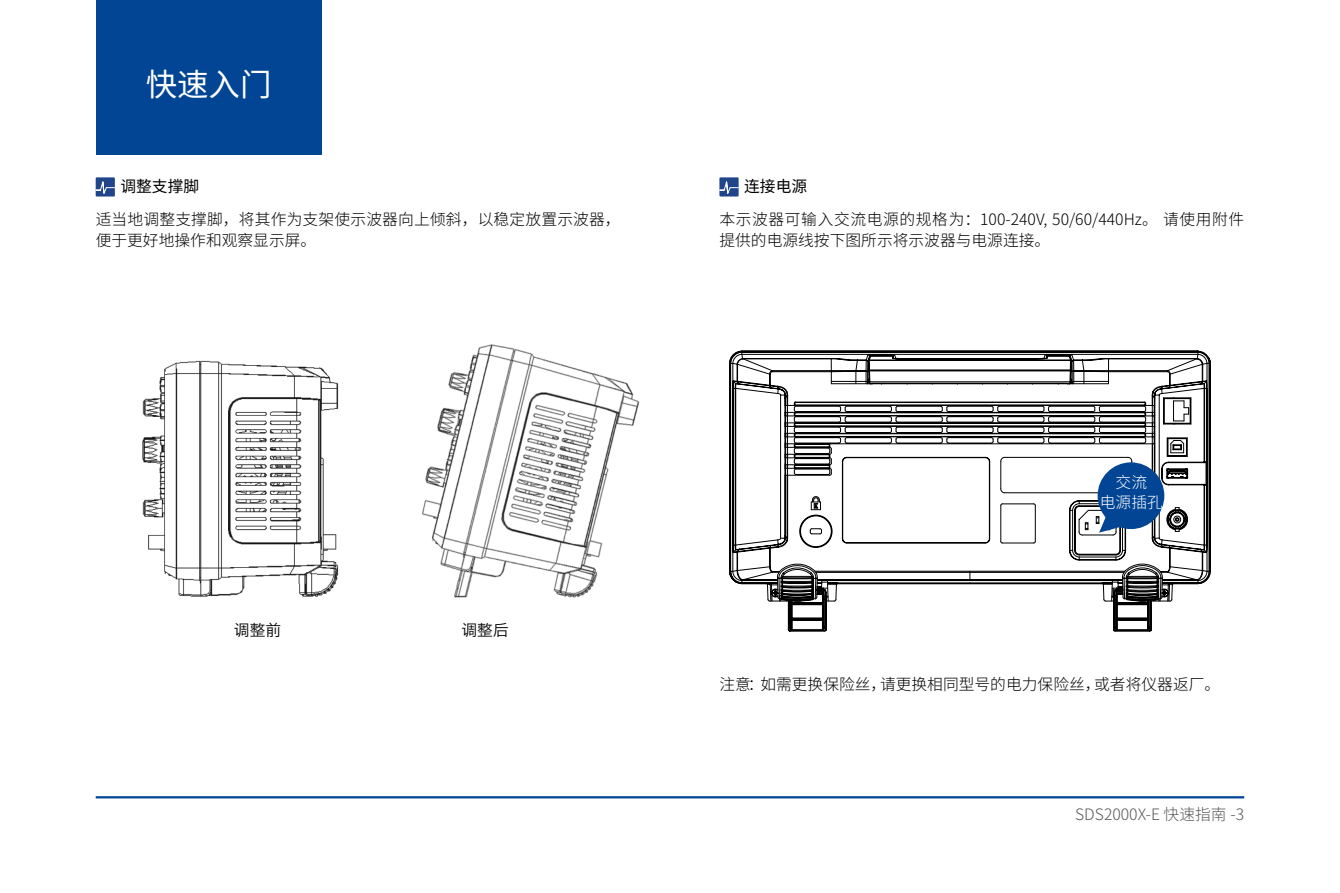
<style>
.page{position:relative;width:1340px;height:893px;background:#fff}
.page>*{position:absolute;margin:0;border:0;box-sizing:border-box;transform-origin:0 0}
.t1{font:31.5px "Source Han Sans SC";color:#fff}
.t2{font:300 15.75px/20.2px "Source Han Sans SC";color:#000}
.t3{font:300 15.75px "Source Han Sans SC";color:#58585b}
.t4{font:15.75px "Source Han Sans SC";color:#000}
.t5{font:300 15.75px/20.2px "Source Han Sans SC";color:#fff;text-align:center}
.t6{font:15.75px "Hiragino Sans GB W3";color:#000}
</style>
<div class="page">
<hr style="left:96px;top:796px;width:1148px;height:2px;background:#014594">
<svg style="left:729px;top:351px;width:39px;height:250px"></svg>
<svg style="left:768px;top:351px;width:442px;height:280px"></svg>
<svg style="left:794px;top:383px;width:305px;height:218px"></svg>
<div style="left:96px;top:0;width:225px;height:154px;background:#014594"></div>
<svg style="left:1099px;top:359px;width:107px;height:272px"></svg>
<div style="left:96px;top:177px;width:19px;height:20px;background:#20458b"></div>
<svg style="left:96px;top:181px;width:19px;height:16px"></svg>
<div style="left:719px;top:177px;width:19px;height:20px;background:#20458b"></div>
<svg style="left:719px;top:181px;width:19px;height:16px"></svg>
<img style="left:142px;top:344px;width:498px;height:254px">
<h1 class="t1" style="left:146px;top:67px;width:127px">快速入门</h1>
<p class="t4" style="left:120px;top:178px;width:80px">调整支撑脚</p>
<p class="t2" style="left:96px;top:210px;width:526px">适当地调整支撑脚，将其作为支架使示波器向上倾斜，以稳定放置示波器，便于更好地操作和观察显示屏。</p>
<p class="t6" style="left:234px;top:620px;width:49px">调整前</p>
<p class="t6" style="left:461px;top:620px;width:49px">调整后</p>
<p class="t4" style="left:744px;top:178px;width:64px">连接电源</p>
<p class="t2" style="left:719px;top:210px;width:526px">本示波器可输入交流电源的规格为：100-240V, 50/60/440Hz。 请使用附件提供的电源线按下图所示将示波器与电源连接。</p>
<p class="t5" style="left:1099px;top:472px;width:64px">交流<br>电源插孔</p>
<p class="t2" style="left:719px;top:674px;width:502px">注意：如需更换保险丝，请更换相同型号的电力保险丝，或者将仪器返厂。</p>
<p class="t3" style="left:1075px;top:805px;width:171px">SDS2000X-E 快速指南 -3</p>
</div>
